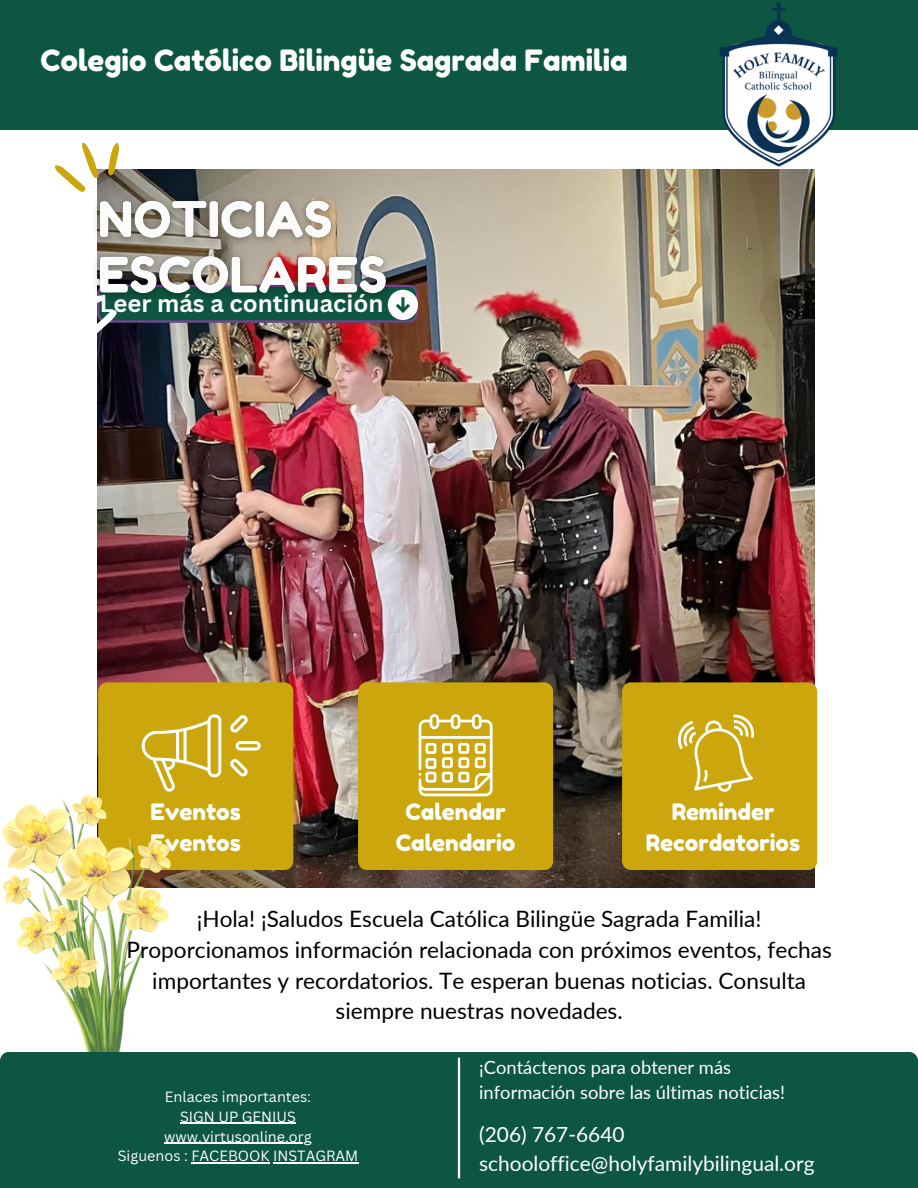
<style>
.page{position:relative;width:918px;height:1188px;background:#fff}
.page>*{position:absolute;margin:0;border:0;box-sizing:border-box;transform-origin:0 0}
.t1{font:29.25px "Fredoka One";color:#fff}
.t2{font:700 23.85px "Canva Sans";color:#fff}
.t3{font:22.65px/30.8px "Lato";color:#000;text-align:center}
.t4{font:22.65px/30.8px "Fredoka One";color:#fff;text-align:center}
.t5{font:20.85px/29.2px "Lato";color:#fff}
.t6{font:18.3px/24.8px "Lato";color:#fff}
.t7{font:14.4px "Canva Sans";color:#fff}
</style>
<div class="page">
<div style="left:0;top:1052px;width:918px;height:136px;background:#0d5641"></div>
<img style="left:97px;top:169px;width:718px;height:718px">
<hr style="left:458px;top:1058px;width:2px;height:120px;background:#fff">
<div style="left:0;top:0;width:918px;height:129px;background:#0d5641"></div>
<svg style="left:50px;top:129px;width:78px;height:63px"></svg>
<img style="left:716px;top:2px;width:124px;height:165px">
<svg style="left:98px;top:682px;width:195px;height:188px"></svg>
<div style="left:622px;top:682px;width:195px;height:188px;background:#cba60d"></div>
<svg style="left:358px;top:682px;width:195px;height:188px"></svg>
<img style="left:97px;top:264px;width:321px;height:79px">
<img style="left:2px;top:794px;width:169px;height:258px">
<img style="left:86px;top:189px;width:313px;height:120px">
<hr style="left:180px;top:1123px;width:116px;height:1px;background:#fff">
<hr style="left:164px;top:1143px;width:148px;height:1px;background:#fff">
<hr style="left:191px;top:1162px;width:79px;height:1px;background:#fff">
<hr style="left:273px;top:1162px;width:85px;height:1px;background:#fff">
<h4 class="t1" style="left:41px;top:43px;width:589px">Colegio Católico Bilingüe Sagrada Familia</h4>
<p class="t2" style="left:100px;top:287px;width:285px">Leer más a continuación</p>
<p class="t4" style="left:151px;top:796px;width:92px;text-align:left">Eventos<br>Eventos</p>
<p class="t4" style="left:396px;top:796px;width:121px">Calendar<br>Calendario</p>
<p class="t4" style="left:646px;top:796px;width:156px">Reminder<br>Recordatorios</p>
<p class="t3" style="left:127px;top:903px;width:707px">¡Hola! ¡Saludos Escuela Católica Bilingüe Sagrada Familia!<br>Proporcionamos información relacionada con próximos eventos, fechas importantes y recordatorios. Te esperan buenas noticias. Consulta siempre nuestras novedades.</p>
<p class="t7" style="left:165px;top:1087px;width:148px">Enlaces importantes:</p>
<h4 class="t7" style="left:180px;top:1106px;width:117px">SIGN UP GENIUS</h4>
<p class="t7" style="left:164px;top:1126px;width:149px">www.virtusonline.org</p>
<h4 class="t7" style="left:118px;top:1146px;width:242px">Siguenos : FACEBOOK INSTAGRAM</h4>
<p class="t6" style="left:479px;top:1054px;width:307px">¡Contáctenos para obtener más información sobre las últimas noticias!</p>
<h4 class="t5" style="left:479px;top:1119px;width:337px">(206) 767-6640 schooloffice@holyfamilybilingual.org</h4>
</div>
